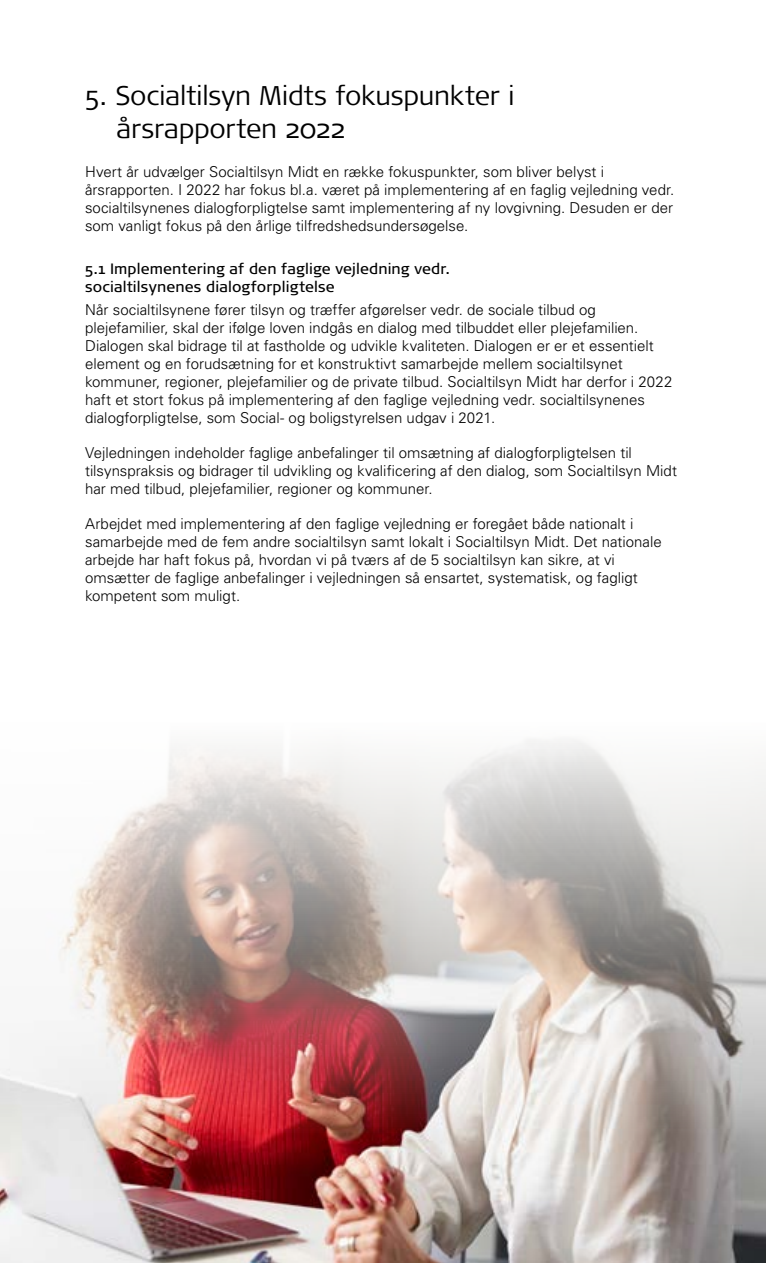
<style>
.page{position:relative;width:766px;height:1263px;background:#fff}
.page>*{position:absolute;margin:0;border:0;box-sizing:border-box;transform-origin:0 0}
.t1{font:300 27px/33px "Signa OT";letter-spacing:-.01em;color:#000}
.t2{font:300 15px/18px "Univers LT Std";color:#000}
.H3_fed{font:15px/18px "Signa OT";letter-spacing:.01em;color:#000}
</style>
<div class="page">
<img style="left:0;top:739px;width:765px;height:524px">
<h2 class="t1" style="left:117px;top:78px;width:399px;text-indent:-32px">5. Socialtilsyn Midts fokuspunkter i årsrapporten 2022</h2>
<p class="t2" style="left:85px;top:162px;width:590px">Hvert år udvælger Socialtilsyn Midt en række fokuspunkter, som bliver belyst i årsrapporten. I 2022 har fokus bl.a. været på implementering af en faglig vejledning vedr. socialtilsynenes dialogforpligtelse samt implementering af ny lovgivning. Desuden er der som vanligt fokus på den årlige tilfredshedsundersøgelse.</p>
<h3 class="H3_fed" style="left:85px;top:260px;width:366px">5.1 Implementering af den faglige vejledning vedr. socialtilsynenes dialogforpligtelse</h3>
<p class="t2" style="left:85px;top:300px;width:588px">Når socialtilsynene fører tilsyn og træffer afgørelser vedr. de sociale tilbud og plejefamilier, skal der ifølge loven indgås en dialog med tilbuddet eller plejefamilien.<br>Dialogen skal bidrage til at fastholde og udvikle kvaliteten. Dialogen er er et essentielt element og en forudsætning for et konstruktivt samarbejde mellem socialtilsynet kommuner, regioner, plejefamilier og de private tilbud. Socialtilsyn Midt har derfor i 2022 haft et stort fokus på implementering af den faglige vejledning vedr. socialtilsynenes dialogforpligtelse, som Social- og boligstyrelsen udgav i 2021.</p>
<p class="t2" style="left:85px;top:443px;width:593px">Vejledningen indeholder faglige anbefalinger til omsætning af dialogforpligtelsen til tilsynspraksis og bidrager til udvikling og kvalificering af den dialog, som Socialtilsyn Midt har med tilbud, plejefamilier, regioner og kommuner.</p>
<p class="t2" style="left:85px;top:514px;width:578px">Arbejdet med implementering af den faglige vejledning er foregået både nationalt i samarbejde med de fem andre socialtilsyn samt lokalt i Socialtilsyn Midt. Det nationale arbejde har haft fokus på, hvordan vi på tværs af de 5 socialtilsyn kan sikre, at vi omsætter de faglige anbefalinger i vejledningen så ensartet, systematisk, og fagligt kompetent som muligt.</p>
</div>
